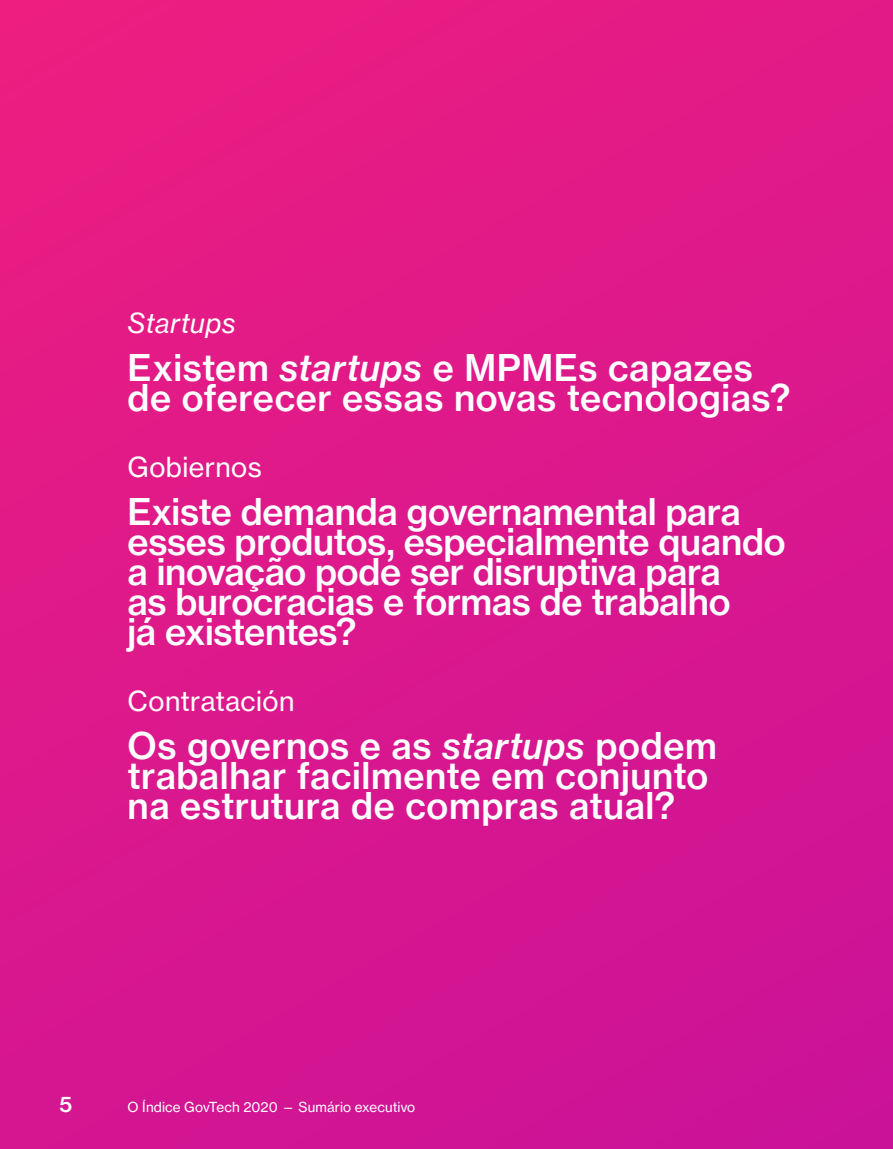
<style>
.page{position:relative;width:893px;height:1149px;background:#fff}
.page>*{position:absolute;margin:0;border:0;box-sizing:border-box;transform-origin:0 0}
.Normal_24pt_Medium{font:500 36px/30px "Neue Haas Grotesk Text 65";letter-spacing:.015em;color:#fff}
.Normal_24pt_Medium-2{font:500 36px/30px "Neue Haas Grotesk Text 65";letter-spacing:-.005em;color:#fff}
.Normal_18pt_Roman{font:27px "Neue Haas Grotesk Text 55 Roman";letter-spacing:.015em;color:#fff}
.Normal_18pt_Roman-2{font:italic 27px "Neue Haas Grotesk Text 56";letter-spacing:.015em;color:#fff}
.t1{font:500 21px "Neue Haas Grotesk Text 65";color:#fff}
.t2{font:13.5px "Neue Haas Grotesk Text 55 Roman";letter-spacing:.01em;color:#fff}
.s1{font-family:"Neue Haas Grotesk Text 66";font-style:italic}
</style>
<div class="page">
<div style="left:0;top:0;width:893px;height:1148px;background:linear-gradient(to right,#e11a88,#d61690)"></div>
<p class="Normal_18pt_Roman-2" style="left:128px;top:306px;width:110px">Startups</p>
<p class="Normal_24pt_Medium" style="left:128px;top:352px;width:664px">Existem <span class="s1">startups</span> e MPMEs capazes de oferecer essas novas tecnologias?</p>
<p class="Normal_18pt_Roman" style="left:128px;top:450px;width:136px">Gobiernos</p>
<p class="Normal_24pt_Medium-2" style="left:128px;top:496px;width:659px">Existe demanda governamental para esses produtos, especialmente quando a inovação pode ser disruptiva para<br>as burocracias e formas de trabalho<br>já existentes?</p>
<p class="Normal_18pt_Roman" style="left:128px;top:684px;width:168px">Contratación</p>
<p class="Normal_24pt_Medium" style="left:128px;top:730px;width:591px">Os governos e as <span class="s1">startups</span> podem trabalhar facilmente em conjunto na estrutura de compras atual?</p>
<p class="t1" style="left:60px;top:1090px;width:14px">5</p>
<p class="t2" style="left:128px;top:1098px;width:289px">O Índice GovTech 2020 — Sumário executivo</p>
</div>
